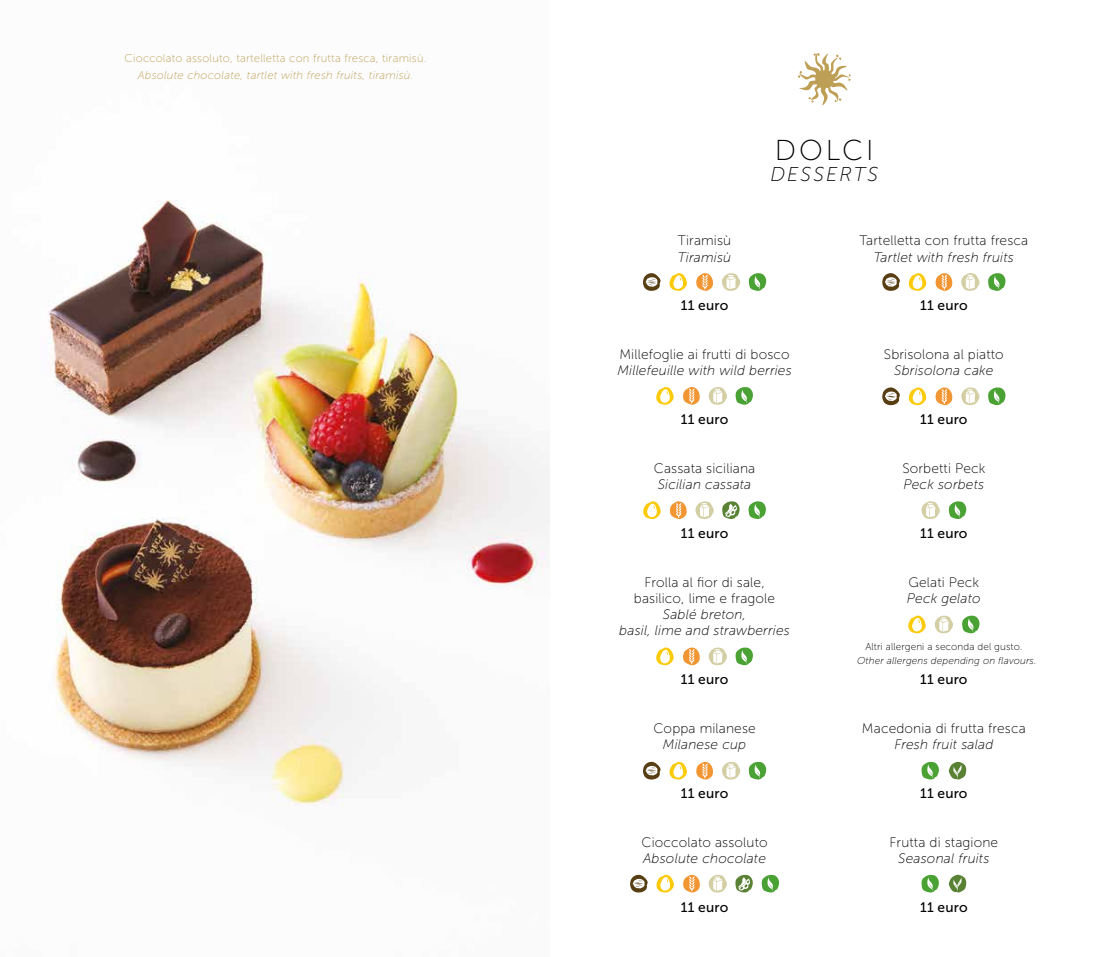
<style>
.page{position:relative;width:1099px;height:957px;background:#fff}
.page>*{position:absolute;margin:0;border:0;box-sizing:border-box;transform-origin:0 0}
.t1{font:28.75px "Museo Sans 100";letter-spacing:.1em;color:#000}
.t2{font:italic 20px "Museo Sans 100";letter-spacing:.1em;color:#000}
.t3{font:13.75px/16.2px "Museo Sans 100";letter-spacing:.01em;color:#000;text-align:center}
.t4{font:italic 13.75px/16.2px "Museo Sans 100";letter-spacing:.01em;color:#000;text-align:center}
.t5{font:13.75px "Museo Sans 500";letter-spacing:.01em;color:#000}
.t6{font:11.25px "Museo Sans 100";letter-spacing:.02em;color:#be9f56}
.t7{font:italic 11.25px "Museo Sans 100";letter-spacing:.02em;color:#be9f56}
.t8{font:italic 10px "Museo Sans 100";letter-spacing:.01em;color:#000}
.t9{font:10px "Museo Sans 100";letter-spacing:.01em;color:#000}
</style>
<div class="page">
<svg style="left:798px;top:53px;width:52px;height:52px"></svg>
<img style="left:48px;top:200px;width:501px;height:606px">
<svg style="left:722px;top:273px;width:18px;height:18px"></svg>
<svg style="left:669px;top:273px;width:18px;height:18px"></svg>
<svg style="left:696px;top:273px;width:17px;height:18px"></svg>
<svg style="left:643px;top:273px;width:17px;height:18px"></svg>
<svg style="left:748px;top:273px;width:18px;height:18px"></svg>
<svg style="left:708px;top:387px;width:19px;height:18px"></svg>
<svg style="left:656px;top:387px;width:18px;height:18px"></svg>
<svg style="left:683px;top:387px;width:17px;height:18px"></svg>
<svg style="left:735px;top:387px;width:18px;height:18px"></svg>
<svg style="left:708px;top:647px;width:19px;height:19px"></svg>
<svg style="left:656px;top:647px;width:18px;height:18px"></svg>
<svg style="left:683px;top:647px;width:17px;height:18px"></svg>
<svg style="left:735px;top:647px;width:18px;height:19px"></svg>
<svg style="left:722px;top:761px;width:18px;height:19px"></svg>
<svg style="left:669px;top:762px;width:18px;height:17px"></svg>
<svg style="left:696px;top:761px;width:17px;height:19px"></svg>
<svg style="left:643px;top:761px;width:17px;height:19px"></svg>
<svg style="left:748px;top:761px;width:18px;height:19px"></svg>
<svg style="left:735px;top:874px;width:18px;height:19px"></svg>
<svg style="left:708px;top:874px;width:19px;height:19px"></svg>
<svg style="left:656px;top:874px;width:18px;height:18px"></svg>
<svg style="left:683px;top:874px;width:17px;height:19px"></svg>
<svg style="left:630px;top:874px;width:17px;height:19px"></svg>
<svg style="left:761px;top:874px;width:18px;height:19px"></svg>
<svg style="left:695px;top:501px;width:19px;height:18px"></svg>
<svg style="left:643px;top:501px;width:18px;height:18px"></svg>
<svg style="left:670px;top:501px;width:17px;height:18px"></svg>
<svg style="left:722px;top:501px;width:18px;height:18px"></svg>
<svg style="left:748px;top:501px;width:18px;height:18px"></svg>
<svg style="left:961px;top:387px;width:18px;height:19px"></svg>
<svg style="left:908px;top:387px;width:18px;height:18px"></svg>
<svg style="left:935px;top:387px;width:18px;height:18px"></svg>
<svg style="left:882px;top:387px;width:17px;height:19px"></svg>
<svg style="left:988px;top:387px;width:18px;height:19px"></svg>
<svg style="left:961px;top:273px;width:18px;height:18px"></svg>
<svg style="left:908px;top:273px;width:18px;height:18px"></svg>
<svg style="left:935px;top:273px;width:18px;height:18px"></svg>
<svg style="left:882px;top:273px;width:17px;height:18px"></svg>
<svg style="left:988px;top:273px;width:18px;height:18px"></svg>
<svg style="left:934px;top:615px;width:19px;height:19px"></svg>
<svg style="left:908px;top:615px;width:18px;height:18px"></svg>
<svg style="left:962px;top:615px;width:18px;height:19px"></svg>
<svg style="left:921px;top:501px;width:18px;height:18px"></svg>
<svg style="left:948px;top:501px;width:18px;height:18px"></svg>
<svg style="left:921px;top:761px;width:18px;height:19px"></svg>
<svg style="left:948px;top:762px;width:18px;height:17px"></svg>
<svg style="left:921px;top:874px;width:18px;height:19px"></svg>
<svg style="left:948px;top:874px;width:18px;height:18px"></svg>
<p class="t6" style="left:125px;top:52px;width:303px">Cioccolato assoluto, tartelletta con frutta fresca, tiramisù.</p>
<p class="t7" style="left:138px;top:69px;width:277px">Absolute chocolate, tartlet with fresh fruits, tiramisù.</p>
<h1 class="t1" style="left:774px;top:135px;width:100px">DOLCI</h1>
<h2 class="t2" style="left:770px;top:164px;width:109px">DESSERTS</h2>
<p class="t3" style="left:678px;top:233px;width:55px">Tiramisù</p>
<p class="t4" style="left:678px;top:249px;width:55px">Tiramisù</p>
<p class="t5" style="left:681px;top:298px;width:49px">11 euro</p>
<p class="t3" style="left:619px;top:346px;width:172px">Millefoglie ai frutti di bosco</p>
<p class="t4" style="left:617px;top:363px;width:176px">Millefeuille with wild berries</p>
<p class="t5" style="left:681px;top:412px;width:49px">11 euro</p>
<p class="t3" style="left:654px;top:460px;width:103px">Cassata siciliana</p>
<p class="t4" style="left:657px;top:476px;width:95px">Sicilian cassata</p>
<p class="t5" style="left:681px;top:526px;width:49px">11 euro</p>
<p class="t3" style="left:634px;top:574px;width:143px">Frolla al fior di sale, basilico, lime e fragole</p>
<p class="t4" style="left:619px;top:606px;width:172px">Sablé breton,<br>basil, lime and strawberries</p>
<p class="t5" style="left:681px;top:672px;width:49px">11 euro</p>
<p class="t3" style="left:653px;top:720px;width:104px">Coppa milanese</p>
<p class="t4" style="left:663px;top:736px;width:85px">Milanese cup</p>
<p class="t5" style="left:681px;top:785px;width:49px">11 euro</p>
<p class="t3" style="left:641px;top:834px;width:128px">Cioccolato assoluto</p>
<p class="t4" style="left:643px;top:850px;width:124px">Absolute chocolate</p>
<p class="t5" style="left:681px;top:899px;width:49px">11 euro</p>
<p class="t3" style="left:859px;top:233px;width:170px">Tartelletta con frutta fresca</p>
<p class="t4" style="left:873px;top:249px;width:142px">Tartlet with fresh fruits</p>
<p class="t5" style="left:920px;top:298px;width:49px">11 euro</p>
<p class="t3" style="left:884px;top:346px;width:121px">Sbrisolona al piatto</p>
<p class="t4" style="left:894px;top:363px;width:101px">Sbrisolona cake</p>
<p class="t5" style="left:920px;top:412px;width:49px">11 euro</p>
<p class="t3" style="left:902px;top:460px;width:84px">Sorbetti Peck</p>
<p class="t4" style="left:903px;top:476px;width:82px">Peck sorbets</p>
<p class="t5" style="left:920px;top:526px;width:49px">11 euro</p>
<p class="t3" style="left:908px;top:574px;width:72px">Gelati Peck</p>
<p class="t4" style="left:906px;top:590px;width:75px">Peck gelato</p>
<p class="t9" style="left:865px;top:641px;width:159px">Altri allergeni a seconda del gusto.</p>
<p class="t8" style="left:857px;top:655px;width:181px">Other allergens depending on flavours.</p>
<p class="t5" style="left:920px;top:672px;width:49px">11 euro</p>
<p class="t3" style="left:862px;top:720px;width:165px">Macedonia di frutta fresca</p>
<p class="t4" style="left:894px;top:736px;width:100px">Fresh fruit salad</p>
<p class="t5" style="left:920px;top:786px;width:49px">11 euro</p>
<p class="t3" style="left:889px;top:834px;width:110px">Frutta di stagione</p>
<p class="t4" style="left:898px;top:850px;width:93px">Seasonal fruits</p>
<p class="t5" style="left:920px;top:899px;width:49px">11 euro</p>
</div>
